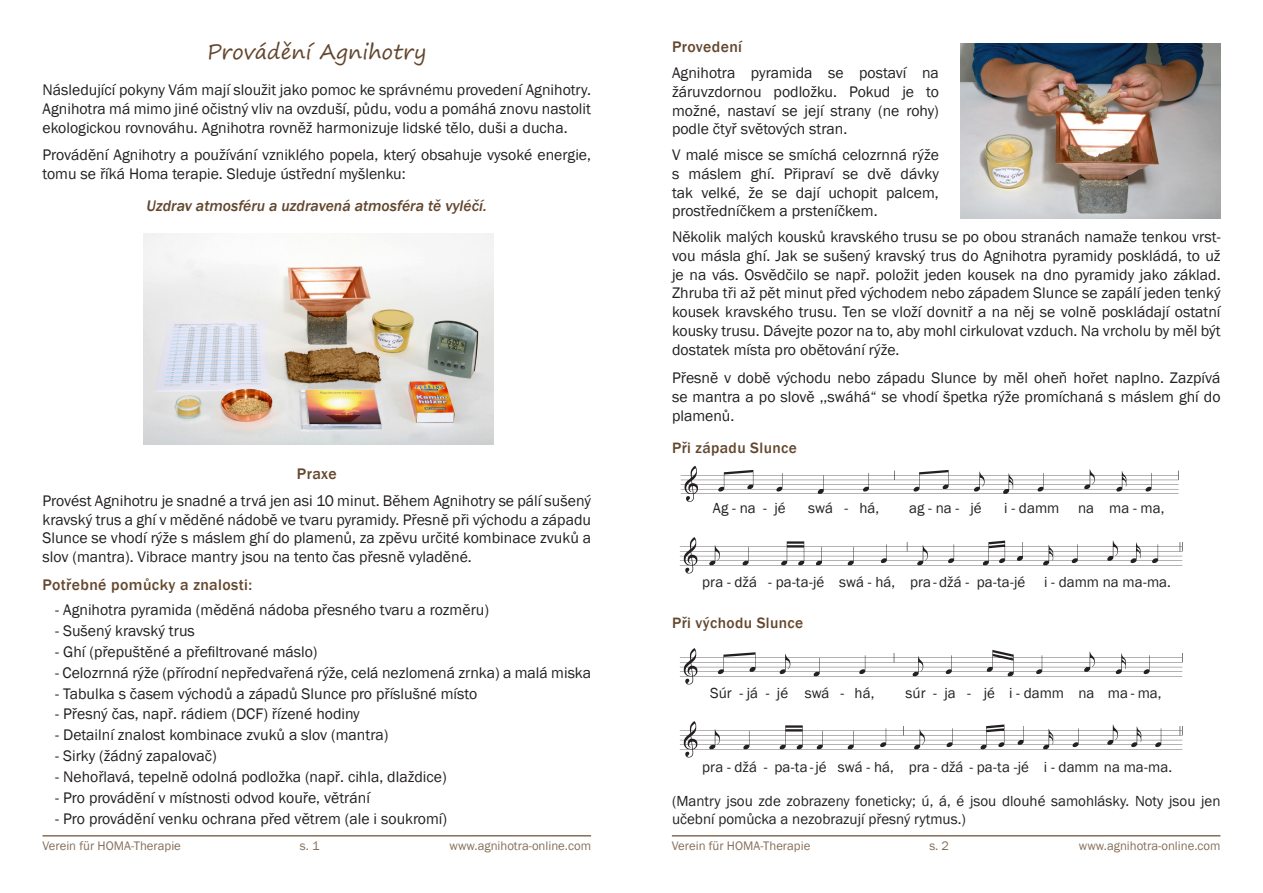
<style>
.page{position:relative;width:1263px;height:893px;background:#fff}
.page>*{position:absolute;margin:0;border:0;box-sizing:border-box;transform-origin:0 0}
.t1{font:20.7px "Segoe Print";letter-spacing:.005em;color:#63472e}
.t2{font:15.75px/18.9px "Franklin Gothic";color:#231f20;text-align:justify}
.t3{font:italic 500 15.75px "Franklin Gothic";color:#63472e}
.t4{font:500 15.75px "Franklin Gothic";letter-spacing:.025em;color:#63472e}
.t5{font:500 15.45px "Franklin Gothic";letter-spacing:.025em;color:#63472e}
.t6{font:15px/18px "Franklin Gothic";color:#231f20}
.t7{font:12.75px "Franklin Gothic";color:#866e58}
</style>
<div class="page">
<img style="left:680px;top:466px;width:499px;height:36px">
<img style="left:680px;top:537px;width:503px;height:37px">
<img style="left:680px;top:648px;width:503px;height:37px">
<img style="left:680px;top:721px;width:503px;height:37px">
<img style="left:143px;top:234px;width:351px;height:210px">
<img style="left:960px;top:44px;width:260px;height:174px">
<hr style="left:43px;top:835px;width:548px;height:2px;background:#866e58">
<hr style="left:672px;top:835px;width:548px;height:2px;background:#856d57">
<h1 class="t1" style="left:207px;top:33px;width:221px">Provádění Agnihotry</h1>
<p class="t2" style="left:43px;top:81px;width:550px">Následující pokyny Vám mají sloužit jako pomoc ke správnému provedení Agnihotry.<br>Agnihotra má mimo jiné očistný vliv na ovzduší, půdu, vodu a pomáhá znovu nastolit ekologickou rovnováhu. Agnihotra rovněž harmonizuje lidské tělo, duši a ducha.</p>
<p class="t2" style="left:43px;top:146px;width:550px">Provádění Agnihotry a používání vzniklého popela, který obsahuje vysoké energie, tomu se říká Homa terapie. Sleduje ústřední myšlenku:</p>
<p class="t3" style="left:147px;top:196px;width:342px">Uzdrav atmosféru a uzdravená atmosféra tě vyléčí.</p>
<p class="t4" style="left:297px;top:464px;width:41px">Praxe</p>
<p class="t2" style="left:43px;top:491px;width:550px">Provést Agnihotru je snadné a trvá jen asi 10 minut. Během Agnihotry se pálí sušený kravský trus a ghí v měděné nádobě ve tvaru pyramidy. Přesně při východu a západu Slunce se vhodí rýže s máslem ghí do plamenů, za zpěvu určité kombinace zvuků a slov (mantra). Vibrace mantry jsou na tento čas přesně vyladěné.</p>
<p class="t4" style="left:43px;top:575px;width:211px">Potřebné pomůcky a znalosti:</p>
<p class="t2" style="left:55px;top:601px;width:435px">- Agnihotra pyramida (měděná nádoba přesného tvaru a rozměru)</p>
<p class="t2" style="left:55px;top:622px;width:141px">- Sušený kravský trus</p>
<p class="t2" style="left:55px;top:642px;width:264px">- Ghí (přepuštěné a přefiltrované máslo)</p>
<p class="t2" style="left:55px;top:663px;width:537px">- Celozrnná rýže (přírodní nepředvařená rýže, celá nezlomená zrnka) a malá miska</p>
<p class="t2" style="left:55px;top:684px;width:423px">- Tabulka s časem východů a západů Slunce pro příslušné místo</p>
<p class="t2" style="left:55px;top:705px;width:306px">- Přesný čas, např. rádiem (DCF) řízené hodiny</p>
<p class="t2" style="left:55px;top:726px;width:335px">- Detailní znalost kombinace zvuků a slov (mantra)</p>
<p class="t2" style="left:55px;top:747px;width:163px">- Sirky (žádný zapalovač)</p>
<p class="t2" style="left:55px;top:768px;width:393px">- Nehořlavá, tepelně odolná podložka (např. cihla, dlaždice)</p>
<p class="t2" style="left:55px;top:788px;width:316px">- Pro provádění v místnosti odvod kouře, větrání</p>
<p class="t2" style="left:55px;top:809px;width:393px">- Pro provádění venku ochrana před větrem (ale i soukromí)</p>
<p class="t4" style="left:672px;top:37px;width:72px">Provedení</p>
<p class="t2" style="left:672px;top:63px;width:268px">Agnihotra pyramida se postaví na žáruvzdornou podložku. Pokud je to možné, nastaví se její strany (ne rohy) podle čtyř světových stran.</p>
<p class="t2" style="left:672px;top:145px;width:268px">V malé misce se smíchá celozrnná rýže s máslem ghí. Připraví se dvě dávky tak velké, že se dají uchopit palcem, prostředníčkem a prsteníčkem.</p>
<p class="t2" style="left:672px;top:227px;width:550px">Několik malých kousků kravského trusu se po obou stranách namaže tenkou vrst&shy;vou másla ghí. Jak se sušený kravský trus do Agnihotra pyramidy poskládá, to už je na vás. Osvědčilo se např. položit jeden kousek na dno pyramidy jako základ.<br>Zhruba tři až pět minut před východem nebo západem Slunce se zapálí jeden tenký kousek kravského trusu. Ten se vloží dovnitř a na něj se volně poskládají ostatní kousky trusu. Dávejte pozor na to, aby mohl cirkulovat vzduch. Na vrcholu by měl být dostatek místa pro obětování rýže.</p>
<p class="t2" style="left:672px;top:369px;width:550px">Přesně v době východu nebo západu Slunce by měl oheň hořet naplno. Zazpívá se mantra a po slově ,,swáhá“ se vhodí špetka rýže promíchaná s máslem ghí do plamenů.</p>
<p class="t5" style="left:672px;top:438px;width:126px">Při západu Slunce</p>
<p class="t6" style="left:713px;top:500px;width:74px">Ag - na - jé</p>
<p class="t6" style="left:808px;top:500px;width:72px">swá - há,</p>
<p class="t6" style="left:909px;top:500px;width:74px">ag - na - jé</p>
<p class="t6" style="left:1004px;top:500px;width:162px">i - damm na ma - ma,</p>
<p class="t6" style="left:702px;top:573px;width:470px">pra - džá - pa-ta-jé swá - há, pra - džá - pa-ta-jé i - damm na ma-ma.</p>
<p class="t5" style="left:672px;top:613px;width:133px">Při východu Slunce</p>
<p class="t6" style="left:710px;top:684px;width:166px">Súr - já - jé swá - há,</p>
<p class="t6" style="left:906px;top:684px;width:257px">súr - ja - jé i - damm na ma - ma,</p>
<p class="t6" style="left:702px;top:758px;width:471px">pra - džá - pa-ta - jé swá - há, pra - džá - pa-ta -jé i - damm na ma-ma.</p>
<p class="t6" style="left:672px;top:792px;width:550px">(Mantry jsou zde zobrazeny foneticky; ú, á, é jsou dlouhé samohlásky. Noty jsou jen učební pomůcka a nezobrazují přesný rytmus.)</p>
<p class="t7" style="left:43px;top:837px;width:140px">Verein für HOMA-Therapie</p>
<p class="t7" style="left:300px;top:837px;width:21px">s. 1</p>
<p class="t7" style="left:449px;top:837px;width:143px">www.agnihotra-online.com</p>
<p class="t7" style="left:672px;top:837px;width:140px">Verein für HOMA-Therapie</p>
<p class="t7" style="left:929px;top:837px;width:21px">s. 2</p>
<p class="t7" style="left:1079px;top:837px;width:143px">www.agnihotra-online.com</p>
</div>
